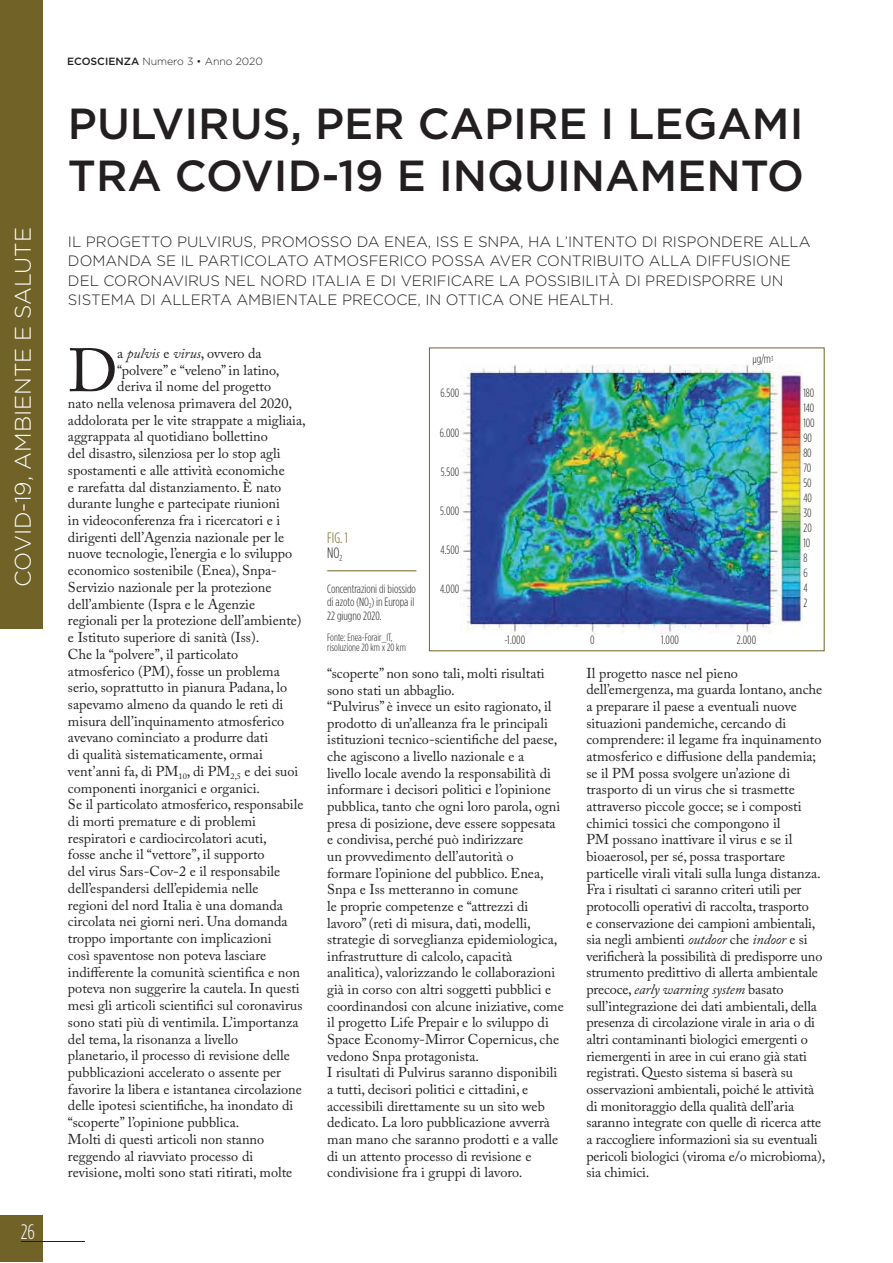
<style>
.page{position:relative;width:893px;height:1263px;background:#fff}
.page>*{position:absolute;margin:0;border:0;box-sizing:border-box;transform-origin:0 0}
.t1{font:60.6px "Adobe Caslon Pro";color:#231f20}
.t2{font:500 43.5px/52.5px "Gotham HTF";color:#231f20}
.t3{font:300 22.5px "Gotham HTF";color:#fff}
.t4{font:300 condensed 21px "Gotham HTF";color:#fff}
.t5{font:300 15px/19.5px "Gotham HTF";color:#231f20}
.t6{font:300 condensed 15px/15px "Gotham HTF";color:#716228}
.t7{font:14.25px/16.6px "Adobe Caslon Pro";color:#231f20}
.t8{font:300 condensed 12px/15px "Gotham HTF";color:#231f20}
.t9{font:300 condensed 10.5px/10.5px "Gotham HTF";color:#231f20}
.t10{font:300 10.5px "Gotham HTF";color:#231f20}
.s1{font-weight:500}
.s2{font-style:italic}
.s3{color:#231f20}
.s4{font-family:"Myriad Pro"}
</style>
<div class="page">
<div style="left:0;top:1215px;width:42px;height:47px;background:#716228"></div>
<hr style="left:21px;top:1241px;width:64px;height:1px;background:#221e1f">
<div style="left:0;top:0;width:42px;height:629px;background:#716228"></div>
<hr style="left:327px;top:571px;width:89px;height:1px;background:#716228">
<img style="left:462px;top:364px;width:340px;height:270px">
<h3 class="t3" style="left:15px;top:587px;width:361px;rotate:-90deg">COVID-19, AMBIENTE E SALUTE</h3>
<h3 class="t4" style="left:21px;top:1224px;width:16px">26</h3>
<p class="t10" style="left:67px;top:58px;width:197px"><span class="s1">ECOSCIENZA</span> Numero 3 • Anno 2020</p>
<h2 class="t2" style="left:68px;top:101px;width:738px">PULVIRUS, PER CAPIRE I LEGAMI<br>TRA COVID-19 E INQUINAMENTO</h2>
<p class="t5" style="left:68px;top:233px;width:744px">IL PROGETTO PULVIRUS, PROMOSSO DA ENEA, ISS E SNPA, HA L’INTENTO DI RISPONDERE ALLA DOMANDA SE IL PARTICOLATO ATMOSFERICO POSSA AVER CONTRIBUITO ALLA DIFFUSIONE DEL CORONAVIRUS NEL NORD ITALIA E DI VERIFICARE LA POSSIBILITÀ DI PREDISPORRE UN SISTEMA DI ALLERTA AMBIENTALE PRECOCE, IN OTTICA ONE HEALTH.</p>
<h1 class="t1" style="left:68px;top:348px;width:51px">D</h1>
<p class="t7" style="left:117px;top:347px;width:146px">a <span class="s2">pulvis</span> e <span class="s2">virus</span>, ovvero da</p>
<p class="t7" style="left:117px;top:363px;width:164px">“polvere” e “veleno” in latino,</p>
<p class="t7" style="left:117px;top:380px;width:155px">deriva il nome del progetto</p>
<p class="t7" style="left:68px;top:397px;width:226px">nato nella velenosa primavera del 2020,</p>
<p class="t7" style="left:68px;top:413px;width:239px">addolorata per le vite strappate a migliaia,</p>
<p class="t7" style="left:68px;top:430px;width:201px">aggrappata al quotidiano bollettino</p>
<p class="t7" style="left:68px;top:447px;width:214px">del disastro, silenziosa per lo stop agli</p>
<p class="t7" style="left:68px;top:464px;width:218px">spostamenti e alle attività economiche</p>
<p class="t7" style="left:68px;top:480px;width:215px">e rarefatta dal distanziamento. È nato</p>
<p class="t7" style="left:68px;top:497px;width:213px">durante lunghe e partecipate riunioni</p>
<p class="t7" style="left:68px;top:514px;width:214px">in videoconferenza fra i ricercatori e i</p>
<p class="t7" style="left:68px;top:530px;width:218px">dirigenti dell’Agenzia nazionale per le</p>
<p class="t7" style="left:68px;top:547px;width:226px">nuove tecnologie, l’energia e lo sviluppo</p>
<p class="t7" style="left:68px;top:564px;width:210px">economico sostenibile (Enea), Snpa-</p>
<p class="t7" style="left:68px;top:581px;width:205px">Servizio nazionale per la protezione</p>
<p class="t7" style="left:68px;top:597px;width:189px">dell’ambiente (Ispra e le Agenzie</p>
<p class="t7" style="left:68px;top:614px;width:235px">regionali per la protezione dell’ambiente)</p>
<p class="t7" style="left:68px;top:631px;width:193px">e Istituto superiore di sanità (Iss).</p>
<p class="t7" style="left:68px;top:648px;width:172px">Che la “polvere”, il particolato</p>
<p class="t7" style="left:68px;top:664px;width:213px">atmosferico (PM), fosse un problema</p>
<p class="t7" style="left:68px;top:681px;width:221px">serio, soprattutto in pianura Padana, lo</p>
<p class="t7" style="left:68px;top:698px;width:217px">sapevamo almeno da quando le reti di</p>
<p class="t7" style="left:68px;top:714px;width:218px">misura dell’inquinamento atmosferico</p>
<p class="t7" style="left:68px;top:731px;width:202px">avevano cominciato a produrre dati</p>
<p class="t7" style="left:68px;top:748px;width:196px">di qualità sistematicamente, ormai</p>
<p class="t7" style="left:68px;top:765px;width:232px">vent’anni fa, di PM<sub>10</sub>, di PM<sub>2,5</sub> e dei suoi</p>
<p class="t7" style="left:68px;top:781px;width:194px">componenti inorganici e organici.</p>
<p class="t7" style="left:68px;top:798px;width:237px">Se il particolato atmosferico, responsabile</p>
<p class="t7" style="left:68px;top:815px;width:190px">di morti premature e di problemi</p>
<p class="t7" style="left:68px;top:831px;width:200px">respiratori e cardiocircolatori acuti,</p>
<p class="t7" style="left:68px;top:848px;width:198px">fosse anche il “vettore”, il supporto</p>
<p class="t7" style="left:68px;top:865px;width:214px">del virus Sars-Cov-2 e il responsabile</p>
<p class="t7" style="left:68px;top:882px;width:192px">dell’espandersi dell’epidemia nelle</p>
<p class="t7" style="left:68px;top:898px;width:216px">regioni del nord Italia è una domanda</p>
<p class="t7" style="left:68px;top:915px;width:221px">circolata nei giorni neri. Una domanda</p>
<p class="t7" style="left:68px;top:932px;width:205px">troppo importante con implicazioni</p>
<p class="t7" style="left:68px;top:949px;width:200px">così spaventose non poteva lasciare</p>
<p class="t7" style="left:68px;top:965px;width:234px">indifferente la comunità scientifica e non</p>
<p class="t7" style="left:68px;top:982px;width:233px">poteva non suggerire la cautela. In questi</p>
<p class="t7" style="left:68px;top:999px;width:236px">mesi gli articoli scientifici sul coronavirus</p>
<p class="t7" style="left:68px;top:1016px;width:232px">sono stati più di ventimila. L’importanza</p>
<p class="t7" style="left:68px;top:1032px;width:172px">del tema, la risonanza a livello</p>
<p class="t7" style="left:68px;top:1049px;width:223px">planetario, il processo di revisione delle</p>
<p class="t7" style="left:68px;top:1066px;width:215px">pubblicazioni accelerato o assente per</p>
<p class="t7" style="left:68px;top:1082px;width:235px">favorire la libera e istantanea circolazione</p>
<p class="t7" style="left:68px;top:1099px;width:227px">delle ipotesi scientifiche, ha inondato di</p>
<p class="t7" style="left:68px;top:1116px;width:173px">“scoperte” l’opinione pubblica.</p>
<p class="t7" style="left:68px;top:1133px;width:198px">Molti di questi articoli non stanno</p>
<p class="t7" style="left:68px;top:1149px;width:187px">reggendo al riavviato processo di</p>
<p class="t7" style="left:68px;top:1166px;width:226px">revisione, molti sono stati ritirati, molte</p>
<p class="t6" style="left:327px;top:531px;width:22px">FIG. 1<br><span class="s3">NO</span><sub>2</sub></p>
<p class="t8" style="left:327px;top:582px;width:90px;line-height:13.5px">Concentrazioni di biossido di azoto (NO<sub>2</sub>) in Europa il<br>22 giugno 2020.</p>
<p class="t9" style="left:327px;top:632px;width:80px">Fonte: Enea-Forair_IT, risoluzione 20 km x 20 km</p>
<p class="t8" style="left:440px;top:386px;width:20px">6.500</p>
<p class="t8" style="left:440px;top:425px;width:21px">6.000</p>
<p class="t8" style="left:441px;top:465px;width:20px">5.500</p>
<p class="t8" style="left:440px;top:504px;width:21px">5.000</p>
<p class="t8" style="left:440px;top:543px;width:20px">4.500</p>
<p class="t8" style="left:440px;top:582px;width:21px">4.000</p>
<p class="t8" style="left:752px;top:352px;width:22px"><span class="s4">μ</span>g/m<sup>3</sup></p>
<p class="t8" style="left:505px;top:633px;width:22px">-1.000</p>
<p class="t8" style="left:590px;top:633px;width:6px">0</p>
<p class="t8" style="left:661px;top:633px;width:19px">1.000</p>
<p class="t8" style="left:737px;top:633px;width:21px">2.000</p>
<p class="t8" style="left:803px;top:386px;width:13px">180<br>140<br>100<br>90<br>80<br>70<br>50<br>40<br>30<br>20<br>10<br>8<br>6<br>4<br>2</p>
<p class="t7" style="left:327px;top:667px;width:238px">“scoperte” non sono tali, molti risultati sono stati un abbaglio.<br>“Pulvirus” è invece un esito ragionato, il prodotto di un’alleanza fra le principali istituzioni tecnico-scientifiche del paese, che agiscono a livello nazionale e a<br>livello locale avendo la responsabilità di informare i decisori politici e l’opinione pubblica, tanto che ogni loro parola, ogni presa di posizione, deve essere soppesata e condivisa, perché può indirizzare<br>un provvedimento dell’autorità o<br>formare l’opinione del pubblico. Enea, Snpa e Iss metteranno in comune<br>le proprie competenze e “attrezzi di lavoro” (reti di misura, dati, modelli, strategie di sorveglianza epidemiologica, infrastrutture di calcolo, capacità analitica), valorizzando le collaborazioni già in corso con altri soggetti pubblici e coordinandosi con alcune iniziative, come il progetto Life Prepair e lo sviluppo di Space Economy-Mirror Copernicus, che vedono Snpa protagonista.<br>I risultati di Pulvirus saranno disponibili a tutti, decisori politici e cittadini, e accessibili direttamente su un sito web dedicato. La loro pubblicazione avverrà man mano che saranno prodotti e a valle di un attento processo di revisione e condivisione fra i gruppi di lavoro.</p>
<p class="t7" style="left:586px;top:667px;width:240px">Il progetto nasce nel pieno dell’emergenza, ma guarda lontano, anche a preparare il paese a eventuali nuove situazioni pandemiche, cercando di comprendere: il legame fra inquinamento atmosferico e diffusione della pandemia; se il PM possa svolgere un’azione di trasporto di un virus che si trasmette attraverso piccole gocce; se i composti chimici tossici che compongono il<br>PM possano inattivare il virus e se il bioaerosol, per sé, possa trasportare particelle virali vitali sulla lunga distanza.<br>Fra i risultati ci saranno criteri utili per protocolli operativi di raccolta, trasporto<br>e conservazione dei campioni ambientali, sia negli ambienti <span class="s2">outdoor</span> che <span class="s2">indoor</span> e si verificherà la possibilità di predisporre uno strumento predittivo di allerta ambientale precoce, <span class="s2">early warning system</span> basato sull’integrazione dei dati ambientali, della presenza di circolazione virale in aria o di altri contaminanti biologici emergenti o riemergenti in aree in cui erano già stati registrati. Questo sistema si baserà su osservazioni ambientali, poiché le attività di monitoraggio della qualità dell’aria saranno integrate con quelle di ricerca atte a raccogliere informazioni sia su eventuali pericoli biologici (viroma e/o microbioma), sia chimici.</p>
</div>
